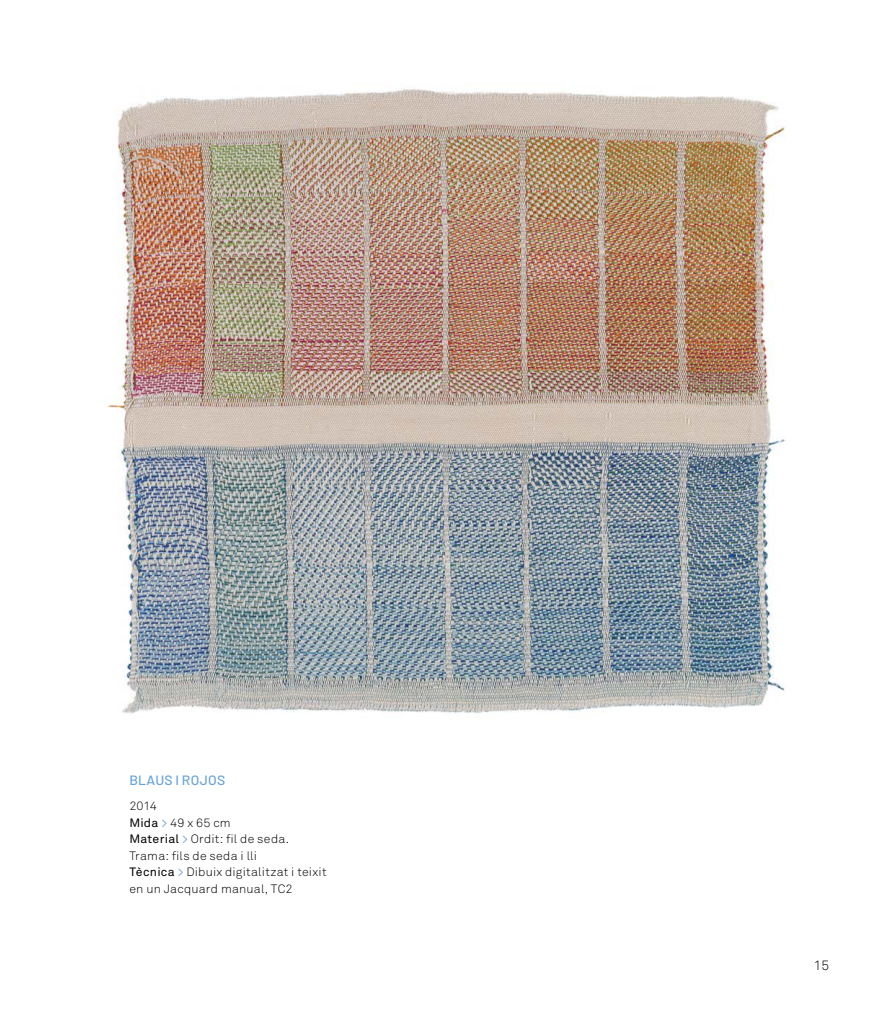
<style>
.page{position:relative;width:893px;height:1021px;background:#fff}
.page>*{position:absolute;margin:0;border:0;box-sizing:border-box;transform-origin:0 0}
.t1{font:500 13.5px "Barlow";letter-spacing:.02em;color:#68a3d8}
.t2{font:300 13.5px "Akkurat";color:#000}
.t3{font:300 12px/16.5px "Akkurat";letter-spacing:.02em;color:#000}
.s1{font-weight:400}
.s2{font-weight:400;color:#68a3d8}
</style>
<div class="page">
<img style="left:107px;top:88px;width:679px;height:626px">
<p class="t1" style="left:129px;top:772px;width:97px">BLAUS I ROJOS</p>
<p class="t3" style="left:129px;top:798px;width:199px">2014<br><span class="s1">Mida</span> <span class="s2">&gt;</span> 49 x 65 cm<br><span class="s1">Material</span> <span class="s2">&gt;</span> Ordit: fil de seda.<br>Trama: fils de seda i lli<br><span class="s1">Tècnica</span> <span class="s2">&gt;</span> Dibuix digitalitzat i teixit en un Jacquard manual, TC2</p>
<p class="t2" style="left:814px;top:957px;width:17px">15</p>
</div>
